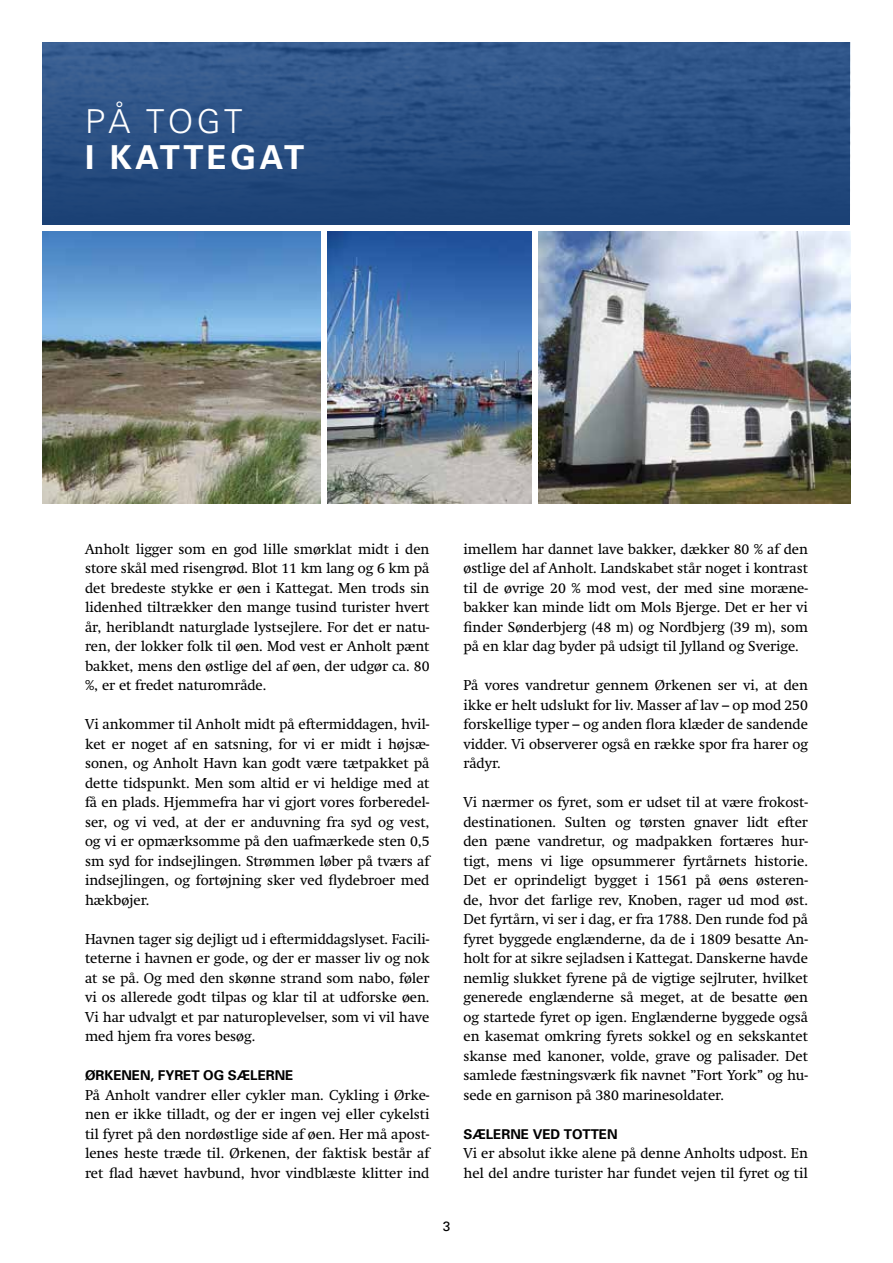
<style>
.page{position:relative;width:893px;height:1263px;background:#fff}
.page>*{position:absolute;margin:0;border:0;box-sizing:border-box;transform-origin:0 0}
.t1{font:700 33px "Univers";letter-spacing:.1em;color:#fff}
.t2{font:300 33px "Univers";letter-spacing:.1em;color:#fff}
.t3{font:14.25px/19.5px "Swift";letter-spacing:-.005em;color:#000;text-align:justify}
.t4{font:700 13.5px "Univers";letter-spacing:-.005em;color:#000}
.t5{font:13.5px "Univers";color:#000}
</style>
<div class="page">
<img style="left:43px;top:43px;width:807px;height:182px">
<img style="left:539px;top:232px;width:311px;height:272px">
<img style="left:43px;top:232px;width:277px;height:272px">
<img style="left:328px;top:232px;width:203px;height:272px">
<h1 class="t2" style="left:85px;top:102px;width:159px">PÅ TOGT</h1>
<h1 class="t1" style="left:85px;top:136px;width:221px">I KATTEGAT</h1>
<p class="t3" style="left:85px;top:539px;width:346px">Anholt ligger som en god lille smørklat midt i den store skål med risengrød. Blot 11 km lang og 6 km på det bredeste stykke er øen i Kattegat. Men trods sin lidenhed tiltrækker den mange tusind turister hvert år, heriblandt naturglade lystsejlere. For det er natu&shy;ren, der lokker folk til øen. Mod vest er Anholt pænt bakket, mens den østlige del af øen, der udgør ca. 80 %, er et fredet naturområde.</p>
<p class="t3" style="left:85px;top:715px;width:346px">Vi ankommer til Anholt midt på eftermiddagen, hvil&shy;ket er noget af en satsning, for vi er midt i højsæ&shy;sonen, og Anholt Havn kan godt være tætpakket på dette tidspunkt. Men som altid er vi heldige med at få en plads. Hjemmefra har vi gjort vores forberedel&shy;ser, og vi ved, at der er anduvning fra syd og vest, og vi er opmærksomme på den uafmærkede sten 0,5 sm syd for indsejlingen. Strømmen løber på tværs af indsejlingen, og fortøjning sker ved flydebroer med hækbøjer.</p>
<p class="t3" style="left:85px;top:929px;width:346px">Havnen tager sig dejligt ud i eftermiddagslyset. Facili&shy;teterne i havnen er gode, og der er masser liv og nok at se på. Og med den skønne strand som nabo, føler vi os allerede godt tilpas og klar til at udforske øen.<br>Vi har udvalgt et par naturoplevelser, som vi vil have med hjem fra vores besøg.</p>
<p class="t4" style="left:85px;top:1067px;width:210px">ØRKENEN, FYRET OG SÆLERNE</p>
<p class="t3" style="left:85px;top:1085px;width:346px">På Anholt vandrer eller cykler man. Cykling i Ørke&shy;nen er ikke tilladt, og der er ingen vej eller cykelsti til fyret på den nordøstlige side af øen. Her må apost&shy;lenes heste træde til. Ørkenen, der faktisk består af ret flad hævet havbund, hvor vindblæste klitter ind</p>
<p class="t3" style="left:463px;top:539px;width:346px">imellem har dannet lave bakker, dækker 80 % af den østlige del af Anholt. Landskabet står noget i kontrast til de øvrige 20 % mod vest, der med sine moræne&shy;bakker kan minde lidt om Mols Bjerge. Det er her vi finder Sønderbjerg (48 m) og Nordbjerg (39 m), som på en klar dag byder på udsigt til Jylland og Sverige.</p>
<p class="t3" style="left:463px;top:676px;width:346px">På vores vandretur gennem Ørkenen ser vi, at den ikke er helt udslukt for liv. Masser af lav – op mod 250 forskellige typer – og anden flora klæder de sandende vidder. Vi observerer også en række spor fra harer og rådyr.</p>
<p class="t3" style="left:463px;top:793px;width:346px">Vi nærmer os fyret, som er udset til at være frokost&shy;destinationen. Sulten og tørsten gnaver lidt efter den pæne vandretur, og madpakken fortæres hur&shy;tigt, mens vi lige opsummerer fyrtårnets historie.<br>Det er oprindeligt bygget i 1561 på øens østeren&shy;de, hvor det farlige rev, Knoben, rager ud mod øst.<br>Det fyrtårn, vi ser i dag, er fra 1788. Den runde fod på fyret byggede englænderne, da de i 1809 besatte An&shy;holt for at sikre sejladsen i Kattegat. Danskerne havde nemlig slukket fyrene på de vigtige sejlruter, hvilket generede englænderne så meget, at de besatte øen og startede fyret op igen. Englænderne byggede også en kasemat omkring fyrets sokkel og en sekskantet skanse med kanoner, volde, grave og palisader. Det samlede fæstningsværk fik navnet ”Fort York” og hu&shy;sede en garnison på 380 marinesoldater.</p>
<p class="t4" style="left:463px;top:1125px;width:156px">SÆLERNE VED TOTTEN</p>
<p class="t3" style="left:463px;top:1144px;width:346px">Vi er absolut ikke alene på denne Anholts udpost. En hel del andre turister har fundet vejen til fyret og til</p>
<p class="t5" style="left:443px;top:1218px;width:9px">3</p>
</div>
